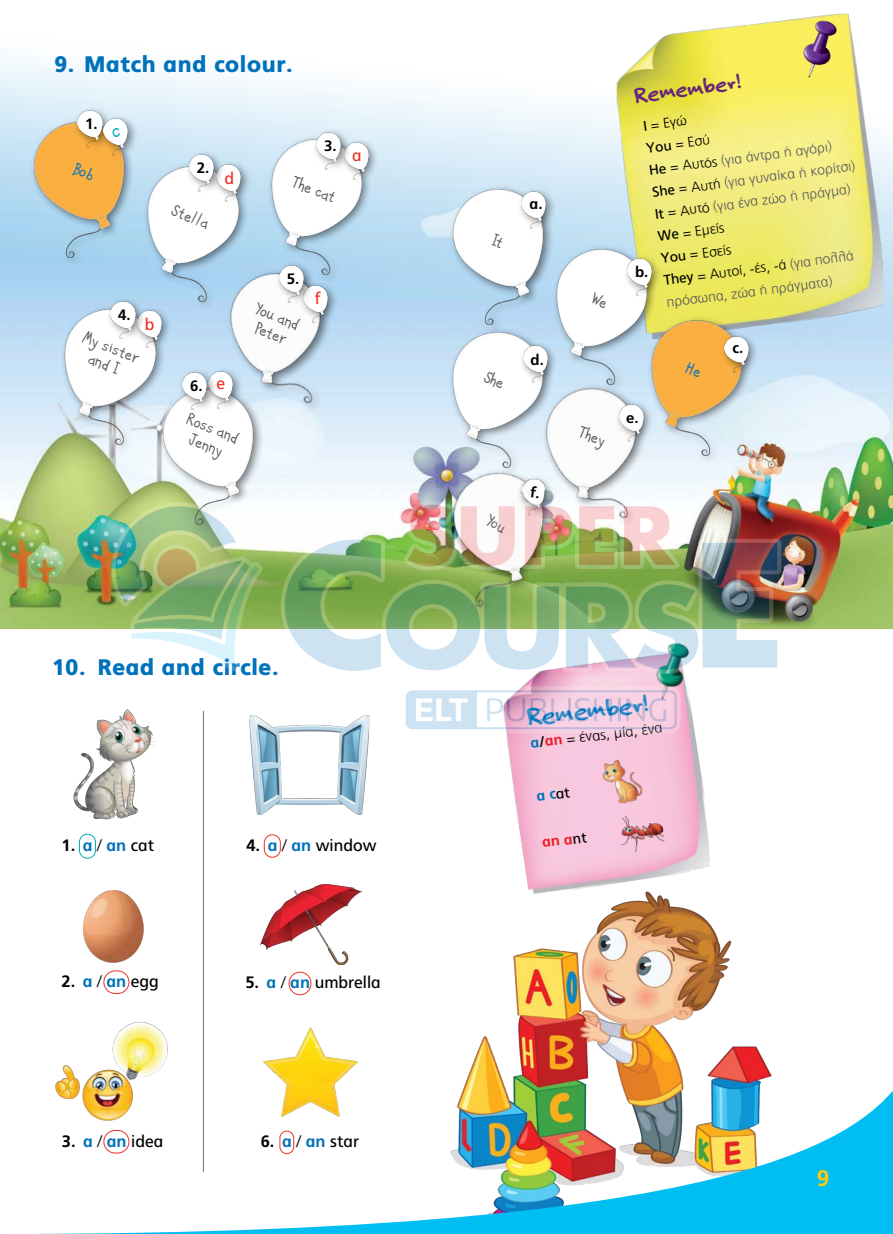
<style>
.page{position:relative;width:893px;height:1234px;background:#fff}
.page>*{position:absolute;margin:0;border:0;box-sizing:border-box;transform-origin:0 0}
.t1{font:700 26.7px "PF Handmade";color:#0072bc}
.t2{font:24px "PF Kids Pro Grade Five";color:#00abbd}
.t3{font:700 23.4px "PF Handmade";color:#67257a}
.t4{font:900 22.5px "PF Catalog";color:#0072bc}
.t5{font:700 22.5px "PF Catalog";color:#ffcb05}
.t6{font:18px/18px "PF Kids Pro Grade Five";color:#58595b;text-align:center}
.t7{font:16.5px "PF Catalog";color:#000}
.t8{font:700 16.5px "PF Catalog";color:#0072bc}
.t9{font:16.5px "PF Catalog";color:#ee3124}
.t10{font:700 15px "PF Catalog";color:#000}
.t11{font:300 14.7px "PF Catalog";color:#000}
.t12{font:700 14.7px "PF Catalog";color:#ed1d24}
.t13{font:700 14.7px "PF Catalog";color:#0072bc}
.t14{font:300 14.1px/22.2px "PF Catalog";color:#58595b}
.s1{color:#000}
.s2{font-weight:300;color:#000}
.s3{font-weight:400;color:#000}
.s4{font-weight:700}
.s5{font-weight:700;color:#0072bc}
.s6{font-weight:300}
.s7{font-weight:700;color:#ed1d24}
</style>
<div class="page">
<img style="left:468px;top:896px;width:304px;height:180px">
<svg style="left:103px;top:1076px;width:790px;height:157px"></svg>
<img style="left:0;top:56px;width:893px;height:572px">
<hr style="left:203px;top:710px;width:1px;height:461px;background:#6d6e71">
<img style="left:614px;top:13px;width:272px;height:328px">
<img style="left:774px;top:18px;width:70px;height:65px">
<div style="left:60px;top:304px;width:106px;height:151px;background:#000;opacity:.5"></div>
<img style="left:65px;top:308px;width:91px;height:136px">
<div style="left:267px;top:134px;width:105px;height:150px;background:#000;opacity:.5"></div>
<img style="left:271px;top:138px;width:92px;height:136px">
<div style="left:143px;top:161px;width:106px;height:151px;background:#000;opacity:.5"></div>
<img style="left:148px;top:165px;width:91px;height:136px">
<div style="left:158px;top:384px;width:106px;height:150px;background:#000;opacity:.5"></div>
<img style="left:163px;top:388px;width:91px;height:112px">
<div style="left:29px;top:117px;width:106px;height:151px;background:#000;opacity:.5"></div>
<img style="left:33px;top:121px;width:91px;height:136px">
<img style="left:220px;top:261px;width:125px;height:156px">
<div style="left:73px;top:106px;width:40px;height:51px;background:#000;opacity:.5"></div>
<img style="left:78px;top:111px;width:24px;height:36px">
<div style="left:339px;top:138px;width:40px;height:51px;background:#000;opacity:.5"></div>
<img style="left:351px;top:142px;width:17px;height:37px">
<div style="left:299px;top:280px;width:39px;height:52px;background:#000;opacity:.5"></div>
<img style="left:304px;top:285px;width:24px;height:37px">
<div style="left:212px;top:159px;width:39px;height:52px;background:#000;opacity:.5"></div>
<img style="left:224px;top:164px;width:17px;height:37px">
<div style="left:132px;top:306px;width:40px;height:51px;background:#000;opacity:.5"></div>
<img style="left:146px;top:311px;width:15px;height:37px">
<div style="left:99px;top:114px;width:39px;height:51px;background:#000;opacity:.5"></div>
<img style="left:104px;top:118px;width:24px;height:37px">
<div style="left:204px;top:367px;width:39px;height:51px;background:#000;opacity:.5"></div>
<img style="left:218px;top:372px;width:15px;height:37px">
<div style="left:275px;top:261px;width:39px;height:51px;background:#000;opacity:.5"></div>
<img style="left:280px;top:265px;width:24px;height:37px">
<div style="left:178px;top:368px;width:40px;height:51px;background:#000;opacity:.5"></div>
<div style="left:185px;top:149px;width:39px;height:52px;background:#000;opacity:.5"></div>
<img style="left:190px;top:154px;width:24px;height:37px">
<div style="left:312px;top:128px;width:39px;height:51px;background:#000;opacity:.5"></div>
<img style="left:317px;top:132px;width:24px;height:37px">
<div style="left:106px;top:296px;width:40px;height:52px;background:#000;opacity:.5"></div>
<img style="left:111px;top:301px;width:24px;height:37px">
<div style="left:448px;top:185px;width:106px;height:150px;background:#000;opacity:.5"></div>
<img style="left:452px;top:189px;width:92px;height:136px">
<div style="left:517px;top:187px;width:39px;height:51px;background:#000;opacity:.5"></div>
<img style="left:522px;top:191px;width:24px;height:37px">
<div style="left:448px;top:327px;width:106px;height:150px;background:#000;opacity:.5"></div>
<img style="left:452px;top:331px;width:92px;height:136px">
<div style="left:519px;top:341px;width:39px;height:51px;background:#000;opacity:.5"></div>
<img style="left:523px;top:345px;width:24px;height:37px">
<img style="left:440px;top:467px;width:96px;height:18px">
<div style="left:516px;top:474px;width:39px;height:50px;background:#e9f4f8"></div>
<img style="left:517px;top:477px;width:19px;height:8px">
<img style="left:536px;top:376px;width:125px;height:109px">
<div style="left:614px;top:399px;width:40px;height:52px;background:#000;opacity:.5"></div>
<img style="left:619px;top:404px;width:24px;height:37px">
<div style="left:552px;top:244px;width:106px;height:151px;background:#000;opacity:.5"></div>
<img style="left:556px;top:248px;width:92px;height:136px">
<div style="left:622px;top:254px;width:40px;height:51px;background:#000;opacity:.5"></div>
<img style="left:627px;top:259px;width:24px;height:37px">
<div style="left:647px;top:315px;width:105px;height:150px;background:#000;opacity:.5"></div>
<img style="left:651px;top:319px;width:92px;height:136px">
<div style="left:719px;top:331px;width:40px;height:51px;background:#000;opacity:.5"></div>
<img style="left:724px;top:336px;width:24px;height:37px">
<img style="left:506px;top:733px;width:204px;height:163px">
<img style="left:601px;top:756px;width:44px;height:49px">
<img style="left:615px;top:809px;width:51px;height:46px">
<img style="left:73px;top:709px;width:83px;height:110px">
<img style="left:250px;top:715px;width:119px;height:99px">
<img style="left:83px;top:890px;width:61px;height:73px">
<img style="left:261px;top:884px;width:101px;height:80px">
<img style="left:55px;top:1022px;width:114px;height:102px">
<img style="left:264px;top:1027px;width:93px;height:89px">
<div style="left:79px;top:833px;width:17px;height:25px;border:1px solid #00abbd;border-radius:8px"></div>
<div style="left:103px;top:970px;width:26px;height:23px;border:1px solid #ee3124;border-radius:11px"></div>
<div style="left:264px;top:834px;width:17px;height:23px;border:1px solid #ee3124;border-radius:8px"></div>
<div style="left:289px;top:971px;width:22px;height:23px;border:1px solid #ee3124;border-radius:11px"></div>
<div style="left:103px;top:1129px;width:26px;height:24px;border:1px solid #ee3124;border-radius:11px"></div>
<div style="left:280px;top:1130px;width:14px;height:23px;border:1px solid #ee3124;border-radius:7px"></div>
<img style="left:112px;top:500px;width:158px;height:167px">
<svg style="left:491px;top:233px;width:13px;height:15px"></svg>
<svg style="left:483px;top:370px;width:21px;height:18px"></svg>
<img style="left:277px;top:485px;width:504px;height:248px">
<svg style="left:590px;top:292px;width:17px;height:16px"></svg>
<svg style="left:684px;top:361px;width:17px;height:16px"></svg>
<svg style="left:72px;top:162px;width:24px;height:18px"></svg>
<h3 class="t4" style="left:54px;top:51px;width:240px">9. Match and colour.</h3>
<p class="t10" style="left:85px;top:115px;width:14px">1.</p>
<h2 class="t2" style="left:112px;top:110px;width:11px">c</h2>
<p class="t10" style="left:197px;top:159px;width:14px">2.</p>
<p class="t6" style="left:175px;top:200px;width:41px;rotate:22deg">Ste||a</p>
<p class="t9" style="left:224px;top:168px;width:11px">d</p>
<p class="t10" style="left:324px;top:137px;width:14px">3.</p>
<p class="t6" style="left:297px;top:172px;width:47px;rotate:22deg">The cat</p>
<p class="t9" style="left:352px;top:145px;width:11px">a</p>
<p class="t10" style="left:118px;top:306px;width:14px">4.</p>
<p class="t9" style="left:145px;top:314px;width:11px">b</p>
<p class="t6" style="left:87px;top:327px;width:60px;rotate:22deg">My sister and I</p>
<p class="t10" style="left:287px;top:270px;width:14px">5.</p>
<p class="t6" style="left:259px;top:299px;width:48px;rotate:22deg">You and<br>Peter</p>
<p class="t10" style="left:190px;top:377px;width:14px">6.</p>
<p class="t9" style="left:216px;top:374px;width:10px">e</p>
<p class="t6" style="left:191px;top:409px;width:56px;rotate:22deg">Ross and<br>Jenny</p>
<p class="t9" style="left:314px;top:289px;width:7px">f</p>
<h3 class="t4" style="left:52px;top:653px;width:228px">10. Read and circle.</h3>
<p class="t8" style="left:61px;top:835px;width:94px"><span class="s1">1.</span> a <span class="s2">/</span> an <span class="s3">cat</span></p>
<p class="t7" style="left:246px;top:835px;width:131px"><span class="s4">4.</span> <span class="s5">a</span> <span class="s6">/</span> <span class="s5">an</span> window</p>
<p class="t8" style="left:61px;top:971px;width:99px"><span class="s1">2.</span> a <span class="s2">/</span> an <span class="s3">egg</span></p>
<p class="t7" style="left:245px;top:972px;width:137px"><span class="s4">5.</span> <span class="s5">a</span> <span class="s6">/</span> <span class="s5">an</span> umbrella</p>
<p class="t7" style="left:62px;top:1131px;width:103px"><span class="s4">3.</span> <span class="s5">a</span> <span class="s6">/</span> <span class="s5">an</span> idea</p>
<p class="t7" style="left:261px;top:1131px;width:100px"><span class="s4">6.</span> <span class="s5">a</span> <span class="s6">/</span> <span class="s5">an</span> star</p>
<p class="t10" style="left:530px;top:195px;width:15px">a.</p>
<p class="t10" style="left:531px;top:350px;width:15px">d.</p>
<h3 class="t3" style="left:633px;top:83px;width:109px;rotate:-7deg">Remember!</h3>
<p class="t14" style="left:642px;top:115px;width:207px;rotate:-7deg"><span class="s3">I</span> <span class="s1">= Εγώ<br></span><span class="s3">You</span> <span class="s1">= Εσύ<br></span><span class="s3">Ηe</span> <span class="s1">= Αυτός</span> (για άντρα ή αγόρι)<br><span class="s3">She</span> <span class="s1">= Αυτή</span> (για γυναίκα ή κορίτσι)<br><span class="s3">It</span> <span class="s1">= Αυτό</span> (για ένα ζώο ή πράγμα)<br><span class="s3">We</span> <span class="s1">= Εμείς<br></span><span class="s3">Υοu</span> <span class="s1">= Εσείς<br></span><span class="s3">They</span> <span class="s1">= Αυτοί, -ές, -ά</span> (για πολλά πρόσωπα, ζώα ή πράγματα)</p>
<p class="t10" style="left:635px;top:263px;width:15px">b.</p>
<p class="t10" style="left:733px;top:339px;width:12px">c.</p>
<p class="t6" style="left:583px;top:422px;width:29px;rotate:22deg">They</p>
<p class="t10" style="left:626px;top:408px;width:14px">e.</p>
<h1 class="t1" style="left:525px;top:702px;width:125px;rotate:-6deg">Remember!</h1>
<p class="t11" style="left:529px;top:734px;width:134px;rotate:-7deg"><span class="s5">a</span><span class="s4">/</span><span class="s7">an</span> = ένας, μία, ένα</p>
<p class="t13" style="left:536px;top:787px;width:35px;rotate:-7deg">a c<span class="s3">at</span></p>
<p class="t12" style="left:541px;top:833px;width:46px;rotate:-7deg">an a<span class="s3">nt</span></p>
<h3 class="t5" style="left:817px;top:1164px;width:14px">9</h3>
</div>
